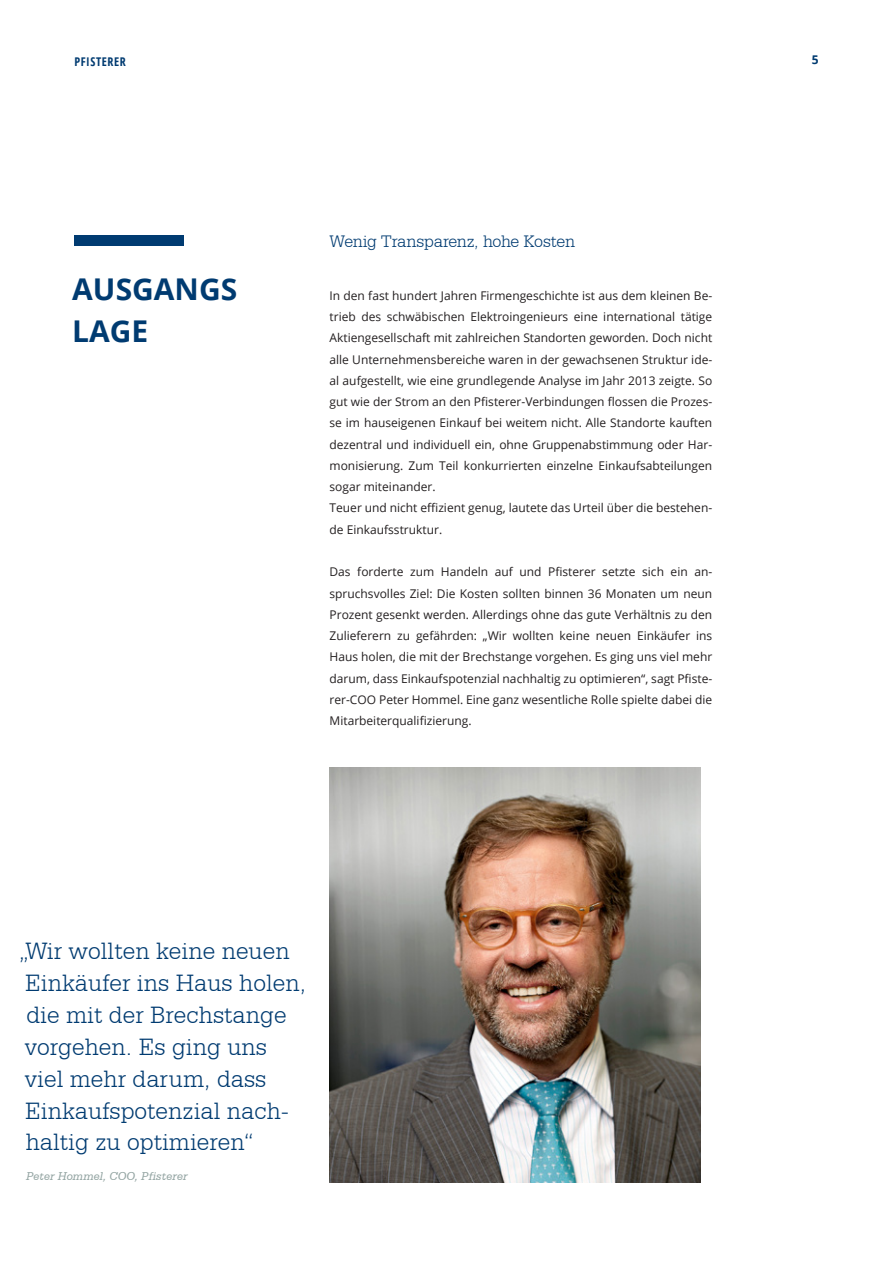
<style>
.page{position:relative;width:893px;height:1263px;background:#fff}
.page>*{position:absolute;margin:0;border:0;box-sizing:border-box;transform-origin:0 0}
.t1{font:700 30px/42.5px "Open Sans";color:#003b71}
.t2{font:300 25.5px/32px "Serifa BT";color:#003b71}
.t3{font:300 18px "Serifa BT";letter-spacing:-.015em;color:#003b71}
.t4{font:12px/21.3px "Open Sans";color:#231f20}
.t5{font:italic 12px "Serifa BT";letter-spacing:.01em;color:#94a5a3}
.t6{font:700 condensed 12px "Open Sans";letter-spacing:.05em;color:#003b71}
.t7{font:700 12px "Open Sans";color:#003b71}
</style>
<div class="page">
<div style="left:74px;top:235px;width:110px;height:11px;background:#003b71"></div>
<img style="left:330px;top:768px;width:370px;height:414px">
<p class="t6" style="left:74px;top:53px;width:53px">PFISTERER</p>
<p class="t7" style="left:812px;top:52px;width:8px">5</p>
<h1 class="t1" style="left:72px;top:267px;width:166px">AUSGANGS<br>LAGE</h1>
<h3 class="t3" style="left:330px;top:230px;width:247px">Wenig Transparenz, hohe Kosten</h3>
<p class="t4" style="left:330px;top:284px;width:384px">In den fast hundert Jahren Firmengeschichte ist aus dem kleinen Be&shy;trieb des schwäbischen Elektroingenieurs eine international tätige Aktiengesellschaft mit zahlreichen Standorten geworden. Doch nicht alle Unternehmensbereiche waren in der gewachsenen Struktur ide&shy;al aufgestellt, wie eine grundlegende Analyse im Jahr 2013 zeigte. So gut wie der Strom an den Pfisterer-Verbindungen flossen die Prozes&shy;se im hauseigenen Einkauf bei weitem nicht. Alle Standorte kauften dezentral und individuell ein, ohne Gruppenabstimmung oder Har&shy;monisierung. Zum Teil konkurrierten einzelne Einkaufsabteilungen sogar miteinander.<br>Teuer und nicht effizient genug, lautete das Urteil über die bestehen&shy;de Einkaufsstruktur.</p>
<p class="t4" style="left:330px;top:561px;width:384px;text-align:justify">Das forderte zum Handeln auf und Pfisterer setzte sich ein an&shy;spruchsvolles Ziel: Die Kosten sollten binnen 36 Monaten um neun Prozent gesenkt werden. Allerdings ohne das gute Verhältnis zu den Zulieferern zu gefährden: „Wir wollten keine neuen Einkäufer ins Haus holen, die mit der Brechstange vorgehen. Es ging uns viel mehr darum, dass Einkaufspotenzial nachhaltig zu optimieren“, sagt Pfiste&shy;rer-COO Peter Hommel. Eine ganz wesentliche Rolle spielte dabei die Mitarbeiterqualifizierung.</p>
<h2 class="t2" style="left:19px;top:934px;width:289px">„Wir wollten keine neuen<br>Einkäufer ins Haus holen, die mit der Brechstange vorgehen. Es ging uns<br>viel mehr darum, dass<br>Einkaufspotenzial nach&shy;haltig zu optimieren“</h2>
<p class="t5" style="left:26px;top:1169px;width:163px">Peter Hommel, COO, Pfisterer</p>
</div>
